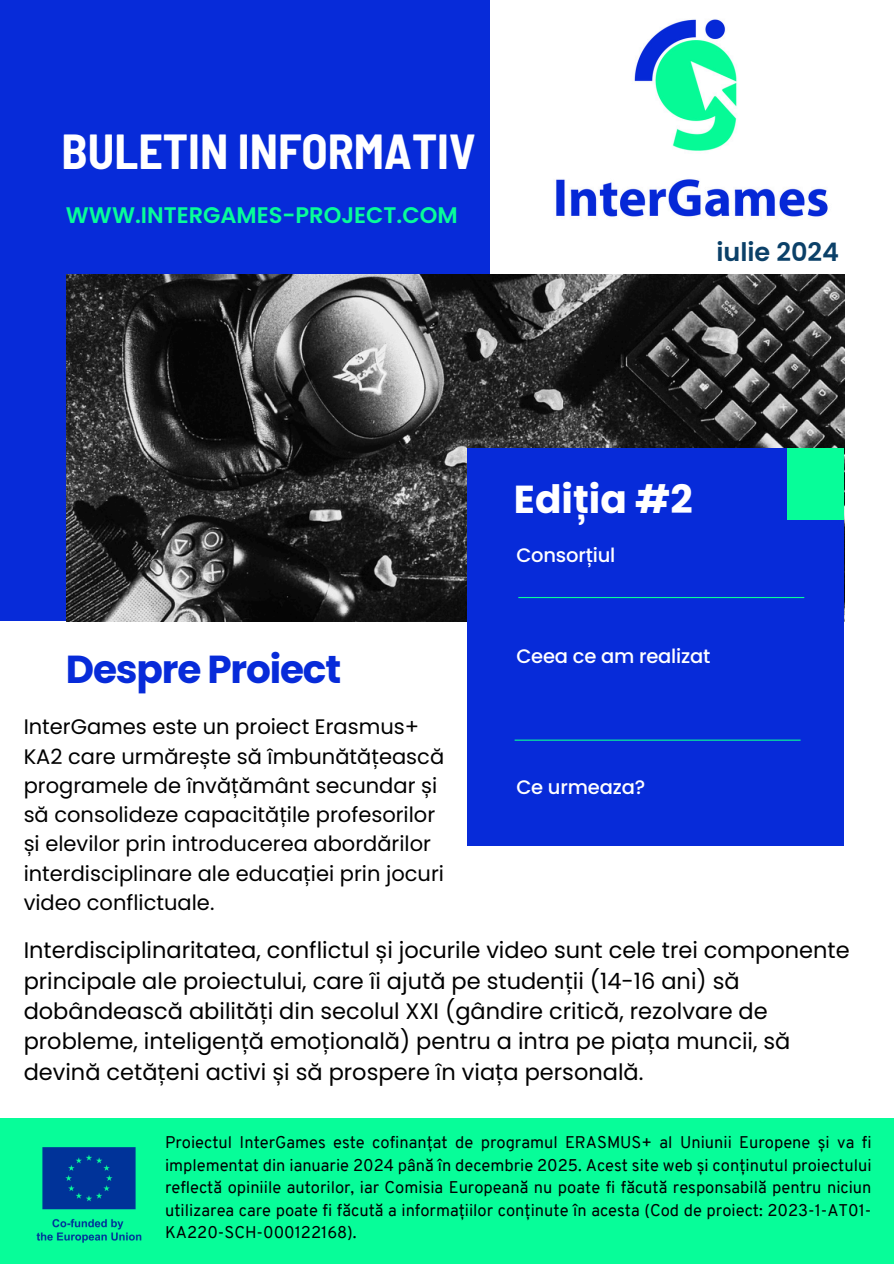
<style>
.page{position:relative;width:894px;height:1264px;background:#fff}
.page>*{position:absolute;margin:0;border:0;box-sizing:border-box;transform-origin:0 0}
.t1{font:700 semi-condensed 48px "Barlow";color:#fff}
.t2{font:700 39px "Poppins";letter-spacing:-.03em;color:#072bd9}
.t3{font:700 39px "Poppins";color:#fff}
.t4{font:600 25.5px "Poppins";color:#0b4068}
.t5{font:22.5px/30.3px "Poppins";color:#000}
.t6{font:600 22.5px "Poppins";color:#07fd99}
.t7{font:21px/29.2px "Poppins";color:#000}
.t8{font:500 19.5px "Poppins";letter-spacing:-.01em;color:#fff}
.t9{font:16.5px/22.5px "Overpass";color:#000;text-align:justify}
</style>
<div class="page">
<div style="left:0;top:0;width:489px;height:620px;background:#072bd9"></div>
<div style="left:0;top:1118px;width:893px;height:145px;background:#07fd99"></div>
<img style="left:66px;top:275px;width:777px;height:346px">
<div style="left:467px;top:448px;width:377px;height:397px;background:#072bd9"></div>
<div style="left:787px;top:448px;width:57px;height:71px;background:#07fd99"></div>
<hr style="left:514px;top:739px;width:286px;height:1px;background:#07fd99">
<img style="left:556px;top:19px;width:272px;height:198px">
<hr style="left:518px;top:597px;width:286px;height:1px;background:#07fd99">
<img style="left:36px;top:1147px;width:106px;height:96px">
<h3 class="t1" style="left:62px;top:121px;width:415px">BULETIN INFORMATIV</h3>
<h6 class="t6" style="left:66px;top:199px;width:393px">WWW.INTERGAMES-PROJECT.COM</h6>
<h6 class="t4" style="left:716px;top:234px;width:124px">iulie 2024</h6>
<h2 class="t2" style="left:66px;top:642px;width:277px">Despre Proiect</h2>
<h5 class="t7" style="left:24px;top:712px;width:422px">InterGames este un proiect Erasmus+ KA2 care urmărește să îmbunătățească programele de învățământ secundar și să consolideze capacitățile profesorilor și elevilor prin introducerea abordărilor interdisciplinare ale educației prin jocuri video conflictuale.</h5>
<h1 class="t3" style="left:514px;top:471px;width:180px">Ediția #2</h1>
<h5 class="t8" style="left:516px;top:541px;width:100px">Consorțiul</h5>
<h6 class="t8" style="left:516px;top:643px;width:195px">Ceea ce am realizat</h6>
<h2 class="t8" style="left:516px;top:773px;width:130px">Ce urmeaza?</h2>
<p class="t5" style="left:24px;top:935px;width:827px">Interdisciplinaritatea, conflictul și jocurile video sunt cele trei componente principale ale proiectului, care îi ajută pe studenții (14-16 ani) să dobândească abilități din secolul XXI (gândire critică, rezolvare de probleme, inteligență emoțională) pentru a intra pe piața muncii, să devină cetățeni activi și să prospere în viața personală.</p>
<p class="t9" style="left:165px;top:1132px;width:707px">Proiectul InterGames este cofinanțat de programul ERASMUS+ al Uniunii Europene și va fi implementat din ianuarie 2024 până în decembrie 2025. Acest site web și conținutul proiectului reflectă opiniile autorilor, iar Comisia Europeană nu poate fi făcută responsabilă pentru niciun utilizarea care poate fi făcută a informațiilor conținute în acesta (Cod de proiect: 2023-1-AT01- KA220-SCH-000122168).</p>
</div>
